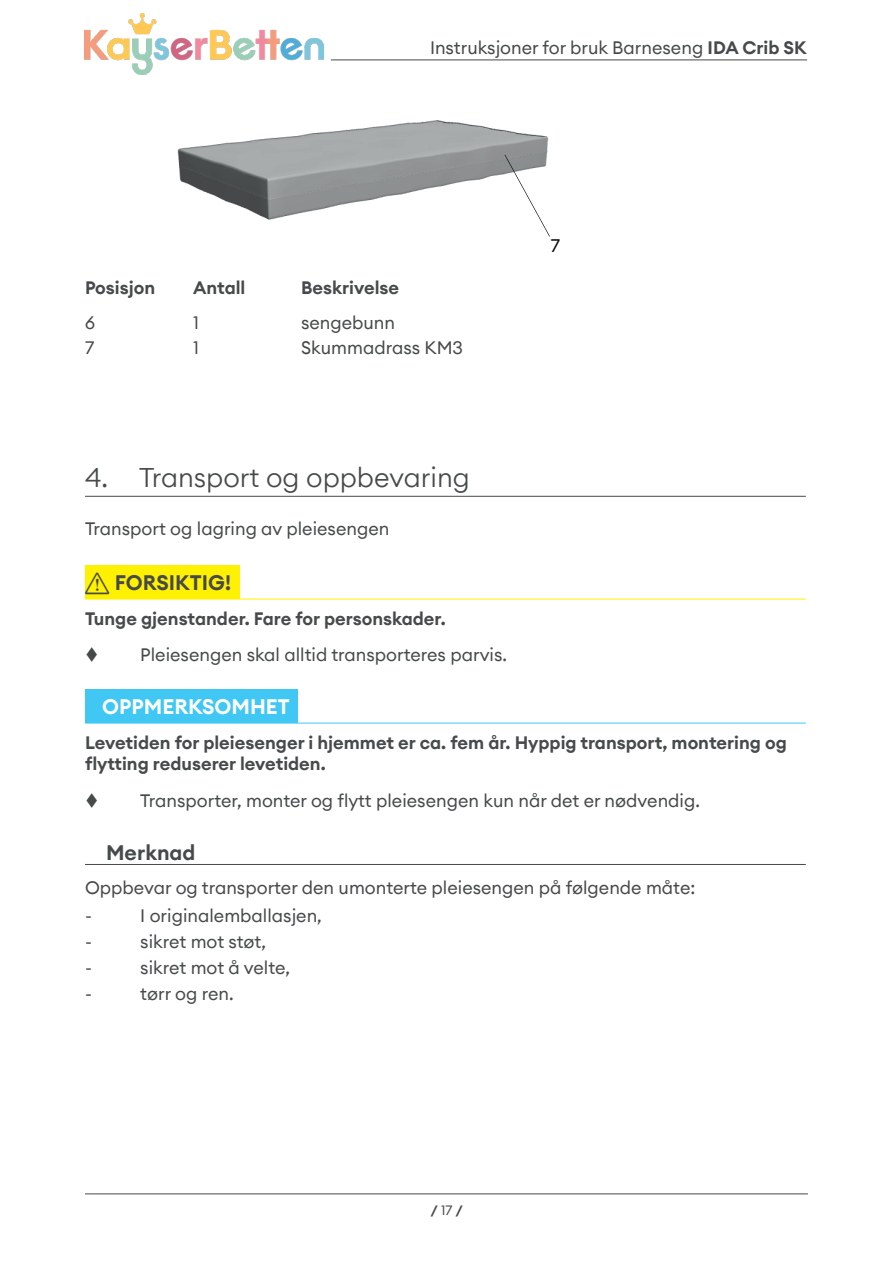
<style>
.page{position:relative;width:893px;height:1263px;background:#fff}
.page>*{position:absolute;margin:0;border:0;box-sizing:border-box;transform-origin:0 0}
.Überschrift_001{font:300 27px "Euclid Circular A";color:#474a4b}
.HINWEIS{font:600 21px "Euclid Circular A";color:#474a4b}
.ACHTUNG{font:600 21px "Euclid Circular A";color:#fff}
.Text{font:18px "Euclid Circular A";color:#474a4b}
.Überschrift_003{font:600 18px/21.6px "Euclid Circular A";color:#474a4b}
.t1{font:18px "Euclid Circular A";color:#0d0b14}
.t2{font:700 13.5px "Euclid Circular A";color:#474a4b}
.s1{font-weight:600}
.s2{font-family:"Haz Chem";font-weight:400}
.s3{font-weight:400}
</style>
<div class="page">
<img style="left:84px;top:14px;width:239px;height:61px">
<hr style="left:85px;top:1193px;width:723px;height:1px;background:#474a4b">
<hr style="left:331px;top:60px;width:476px;height:1px;background:#474a4b">
<img style="left:177px;top:120px;width:372px;height:100px">
<svg style="left:505px;top:155px;width:45px;height:82px"></svg>
<hr style="left:85px;top:496px;width:721px;height:1px;background:#474a4b">
<div style="left:85px;top:565px;width:155px;height:33px;background:#fff101"></div>
<hr style="left:85px;top:599px;width:721px;height:1px;background:#fff101">
<div style="left:85px;top:689px;width:213px;height:33px;background:#40c7f4"></div>
<hr style="left:85px;top:723px;width:721px;height:1px;background:#40c7f4">
<hr style="left:85px;top:864px;width:721px;height:1px;background:#474a4b">
<p class="Text" style="left:430px;top:36px;width:378px">Instruksjoner for bruk Barneseng <span class="s1">IDA Crib SK</span></p>
<p class="Überschrift_003" style="left:85px;top:277px;width:72px">Posisjon</p>
<p class="Überschrift_003" style="left:193px;top:277px;width:54px">Antall</p>
<p class="Überschrift_003" style="left:301px;top:277px;width:100px">Beskrivelse</p>
<p class="Text" style="left:85px;top:311px;width:12px">6</p>
<p class="Text" style="left:193px;top:311px;width:7px">1</p>
<p class="Text" style="left:301px;top:311px;width:96px">sengebunn</p>
<p class="Text" style="left:85px;top:336px;width:11px">7</p>
<p class="Text" style="left:193px;top:336px;width:7px">1</p>
<p class="Text" style="left:301px;top:336px;width:163px">Skummadrass KM3</p>
<p class="t1" style="left:551px;top:234px;width:11px">7</p>
<p class="Überschrift_001" style="left:85px;top:460px;width:386px">4. Transport og oppbevaring</p>
<p class="Text" style="left:85px;top:517px;width:306px">Transport og lagring av pleiesengen</p>
<p class="HINWEIS" style="left:85px;top:569px;width:148px"><span class="s2">a</span> FORSIKTIG!</p>
<p class="Überschrift_003" style="left:85px;top:607px;width:362px">Tunge gjenstander. Fare for personskader.</p>
<p class="Text" style="left:140px;top:643px;width:368px">Pleiesengen skal alltid transporteres parvis.</p>
<p class="ACHTUNG" style="left:102px;top:693px;width:189px">OPPMERKSOMHET</p>
<p class="Überschrift_003" style="left:85px;top:731px;width:703px">Levetiden for pleiesenger i hjemmet er ca. fem år. Hyppig transport, montering og flytting reduserer levetiden.</p>
<p class="Text" style="left:140px;top:789px;width:561px">Transporter, monter og flytt pleiesengen kun når det er nødvendig.</p>
<p class="HINWEIS" style="left:106px;top:839px;width:91px">Merknad</p>
<p class="Text" style="left:85px;top:876px;width:612px">Oppbevar og transporter den umonterte pleiesengen på følgende måte:</p>
<p class="Text" style="left:85px;top:904px;width:8px">-</p>
<p class="Text" style="left:140px;top:904px;width:183px">I originalemballasjen,</p>
<p class="Text" style="left:85px;top:930px;width:8px">-</p>
<p class="Text" style="left:140px;top:930px;width:127px">sikret mot støt,</p>
<p class="Text" style="left:85px;top:956px;width:8px">-</p>
<p class="Text" style="left:140px;top:956px;width:151px">sikret mot å velte,</p>
<p class="Text" style="left:85px;top:982px;width:8px">-</p>
<p class="Text" style="left:140px;top:982px;width:95px">tørr og ren.</p>
<p class="t2" style="left:430px;top:1201px;width:34px">/ <span class="s3">17</span> /</p>
</div>
